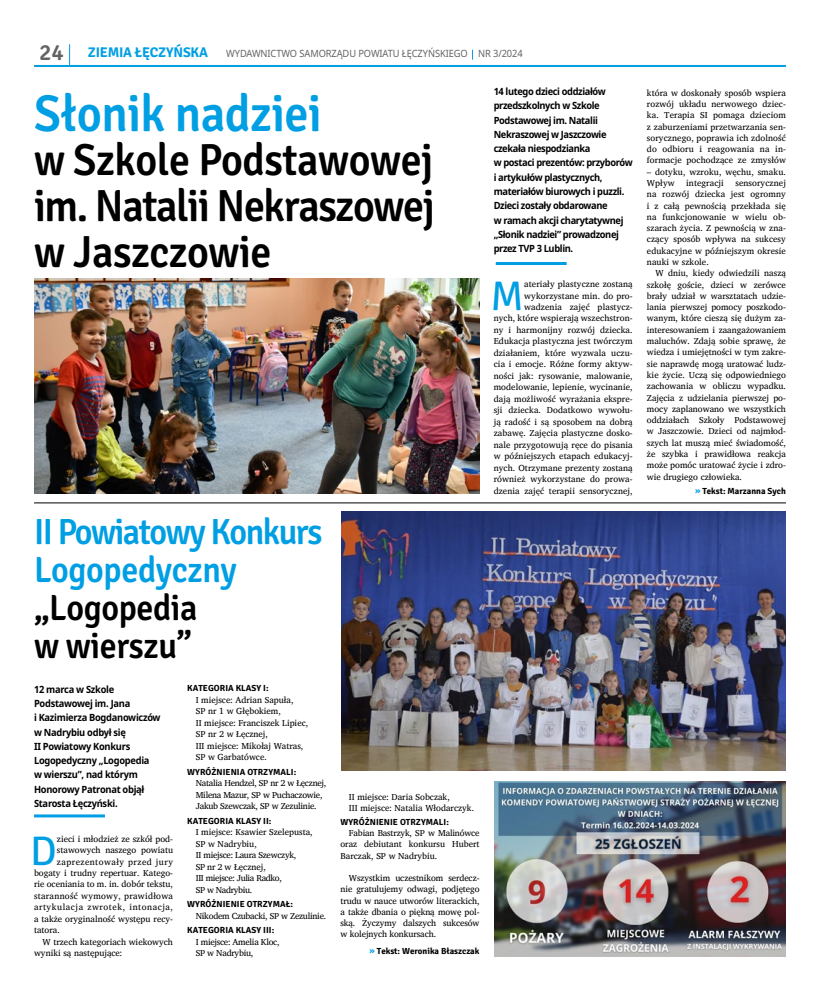
<style>
.page{position:relative;width:820px;height:993px;background:#fff}
.page>*{position:absolute;margin:0;border:0;box-sizing:border-box;transform-origin:0 0}
.t1{font:300 51.8px "Signika Negative";letter-spacing:-.01em;color:#009fe3;scale:.93 1}
.t2{font:300 44.9px/46px "Signika Negative";letter-spacing:-.01em;color:#000;text-align:justify;scale:.93 1}
.t3{font:300 41.3px "Signika Negative";color:#009fe3}
.t4{font:300 36.4px/38px "Signika Negative";letter-spacing:-.04em;color:#009fe3;scale:.93 1}
.t5{font:300 36.4px/38px "Signika Negative";letter-spacing:-.01em;color:#000;scale:.93 1}
.t6{font:300 14px "Signika Negative";letter-spacing:-.015em;color:#009fe3}
.t7{font:700 10px/14.3px "Noto Sans";letter-spacing:-.04em;color:#000;scale:.93 1}
.t8{font:10px "Noto Sans";letter-spacing:-.01em;color:#646363;scale:.93 1}
.t9{font:8.9px/11.3px "Charis SIL";letter-spacing:.01em;color:#000;text-align:justify}
.t10{font:8.9px/11.5px "Charis SIL";letter-spacing:-.03em;color:#000}
.t11{font:300 8.9px "Signika Negative";letter-spacing:.005em;color:#000}
.t12{font:8.9px "Charis SIL";letter-spacing:.06em;color:#000}
.t13{font:8.9px "Charis SIL";letter-spacing:.03em;color:#000}
.t14{font:8.9px "Charis SIL";letter-spacing:.05em;color:#000}
.s1{font-size:23px;color:#646363}
.s2{color:#009fe3}
</style>
<div class="page">
<hr style="left:34px;top:65px;width:751px;height:2px;background:#009fe3">
<svg style="left:69px;top:44px;width:1px;height:21px"></svg>
<img style="left:494px;top:781px;width:291px;height:174px">
<img style="left:34px;top:279px;width:445px;height:214px">
<img style="left:341px;top:511px;width:444px;height:259px">
<hr style="left:495px;top:262px;width:71px;height:3px;background:#009fe3">
<hr style="left:34px;top:814px;width:71px;height:3px;background:#009fe3">
<hr style="left:34px;top:502px;width:751px;height:1px;background:#000">
<h3 class="t6" style="left:39px;top:42px;width:170px"><span class="s1">24</span> ZIEMIA ŁĘCZYŃSKA</h3>
<p class="t8" style="left:226px;top:47px;width:320px">WYDAWNICTWO SAMORZĄDU POWIATU ŁĘCZYŃSKIEGO NR 3/2024</p>
<p class="t7" style="left:493px;top:84px;width:151px">14 lutego dzieci oddziałów przedszkolnych w Szkole<br>Podstawowej im. Natalii<br>Nekraszowej w Jaszczowie czekała niespodzianka<br>w postaci prezentów: przyborów i artykułów plastycznych, materiałów biurowych i puzzli.<br>Dzieci zostały obdarowane<br>w ramach akcji charytatywnej „Słonik nadziei” prowadzonej przez TVP 3 Lublin.</p>
<h3 class="t3" style="left:490px;top:266px;width:35px">M</h3>
<h1 class="t1" style="left:34px;top:76px;width:311px">Słonik nadziei</h1>
<h2 class="t2" style="left:34px;top:134px;width:432px">w Szkole Podstawowej im. Natalii Nekraszowej w Jaszczowie</h2>
<p class="t9" style="left:493px;top:278px;width:140px;text-align:right">ateriały plastyczne zostaną wykorzystane min. do pro&shy;wadzenia zajęć plastycz-<br>nych, które wspierają wszechstron&shy;ny i harmonijny rozwój dziecka.<br>Edukacja plastyczna jest twórczym działaniem, które wyzwala uczu&shy;cia i emocje. Różne formy aktyw&shy;ności jak: rysowanie, malowanie, modelowanie, lepienie, wycinanie, dają możliwość wyrażania ekspre&shy;sji dziecka. Dodatkowo wywołu&shy;ją radość i są sposobem na dobrą zabawę. Zajęcia plastyczne dosko&shy;nale przygotowują ręce do pisania w późniejszych etapach edukacyj&shy;nych. Otrzymane prezenty zostaną również wykorzystane do prowa&shy;dzenia zajęć terapii sensorycznej,</p>
<h3 class="t4" style="left:34px;top:510px;width:311px">II Powiatowy Konkurs<br>Logopedyczny</h3>
<h3 class="t5" style="left:34px;top:586px;width:177px">„Logopedia w wierszu”</h3>
<p class="t7" style="left:34px;top:682px;width:137px">12 marca w Szkole<br>Podstawowej im. Jana<br>i Kazimierza Bogdanowiczów w Nadrybiu odbył się<br>II Powiatowy Konkurs<br>Logopedyczny „Logopedia<br>w wierszu”, nad którym<br>Honorowy Patronat objął<br>Starosta Łęczyński.</p>
<h3 class="t3" style="left:30px;top:821px;width:28px">D</h3>
<p class="t9" style="left:57px;top:833px;width:118px">zieci i młodzież ze szkół pod-</p>
<p class="t9" style="left:57px;top:844px;width:118px">stawowych naszego powiatu</p>
<p class="t14" style="left:57px;top:856px;width:118px">zaprezentowały przed jury</p>
<p class="t9" style="left:34px;top:867px;width:140px">bogaty i trudny repertuar. Katego-</p>
<p class="t9" style="left:34px;top:878px;width:140px">rie oceniania to m. in. dobór tekstu,</p>
<p class="t13" style="left:34px;top:890px;width:140px">staranność wymowy, prawidłowa</p>
<p class="t12" style="left:34px;top:901px;width:140px">artykulacja zwrotek, intonacja,</p>
<p class="t9" style="left:34px;top:912px;width:140px">a także oryginalność występu recy-</p>
<p class="t9" style="left:34px;top:924px;width:27px">tatora.</p>
<p class="t9" style="left:43px;top:935px;width:132px">W trzech kategoriach wiekowych</p>
<p class="t9" style="left:34px;top:947px;width:90px">wyniki są następujące:</p>
<p class="t11" style="left:187px;top:681px;width:83px">KATEGORIA KLASY I:</p>
<p class="t9" style="left:196px;top:693px;width:114px;text-align:left">I miejsce: Adrian Sapuła,<br>SP nr 1 w Głębokiem,<br>II miejsce: Franciszek Lipiec,<br>SP nr 2 w Łęcznej,<br>III miejsce: Mikołaj Watras,<br>SP w Garbatówce.</p>
<p class="t11" style="left:187px;top:765px;width:110px">WYRÓŻNIENIA OTRZYMALI:</p>
<p class="t10" style="left:196px;top:777px;width:132px">Natalia Hendzel, SP nr 2 w Łęcznej,<br>Milena Mazur, SP w Puchaczowie,<br>Jakub Szewczak, SP w Zezulinie.</p>
<p class="t11" style="left:187px;top:814px;width:86px">KATEGORIA KLASY II:</p>
<p class="t10" style="left:196px;top:826px;width:118px">I miejsce: Ksawier Szelepusta,<br>SP w Nadrybiu,<br>II miejsce: Laura Szewczyk,<br>SP nr 2 w Łęcznej,<br>III miejsce: Julia Radko,<br>SP w Nadrybiu.</p>
<p class="t11" style="left:187px;top:897px;width:107px">WYRÓŻNIENIE OTRZYMAŁ:</p>
<p class="t10" style="left:196px;top:909px;width:132px">Nikodem Czubacki, SP w Zezulinie.</p>
<p class="t11" style="left:187px;top:923px;width:88px">KATEGORIA KLASY III:</p>
<p class="t10" style="left:196px;top:935px;width:85px">I miejsce: Amelia Kloc,<br>SP w Nadrybiu,</p>
<p class="t9" style="left:349px;top:790px;width:127px">II miejsce: Daria Sobczak,<br>III miejsce: Natalia Włodarczyk.</p>
<p class="t11" style="left:340px;top:815px;width:110px">WYRÓŻNIENIE OTRZYMALI:</p>
<p class="t9" style="left:340px;top:827px;width:140px;text-indent:9px">Fabian Bastrzyk, SP w Malinówce oraz debiutant konkursu Hubert Barczak, SP w Nadrybiu.</p>
<p class="t9" style="left:340px;top:872px;width:140px;text-indent:9px">Wszystkim uczestnikom serdecz&shy;nie gratulujemy odwagi, podjętego trudu w nauce utworów literackich, a także dbania o piękną mowę pol&shy;ską. Życzymy dalszych sukcesów w kolejnych konkursach.</p>
<p class="t11" style="left:369px;top:944px;width:111px"><span class="s2">»</span> Tekst: Weronika Błaszczak</p>
<p class="t9" style="left:646px;top:87px;width:140px">która w doskonały sposób wspiera rozwój układu nerwowego dziec&shy;ka. Terapia SI pomaga dzieciom z zaburzeniami przetwarzania sen&shy;sorycznego, poprawia ich zdolność do odbioru i reagowania na in&shy;formacje pochodzące ze zmysłów</p>
<p class="t9" style="left:646px;top:166px;width:140px">– dotyku, wzroku, węchu, smaku.<br>Wpływ</p>
<p class="t9" style="left:646px;top:177px;width:140px;text-indent:88px">sensorycznej na rozwój dziecka jest ogromny i z całą pewnością przekłada się na funkcjonowanie w wielu ob&shy;szarach życia. Z pewnością w zna&shy;czący sposób wpływa na sukcesy edukacyjne w późniejszym okresie nauki w szkole.</p>
<p class="t9" style="left:646px;top:267px;width:140px;text-indent:9px">W dniu, kiedy odwiedzili naszą szkołę goście, dzieci w zerówce brały udział w warsztatach udzie&shy;lania pierwszej pomocy poszkodo&shy;wanym, które cieszą się dużym za&shy;interesowaniem i zaangażowaniem maluchów. Zdają sobie sprawę, że wiedza i umiejętności w tym zakre&shy;sie naprawdę mogą uratować ludz&shy;kie życie. Uczą się odpowiedniego zachowania w obliczu wypadku.<br>Zajęcia z udzielania pierwszej po&shy;mocy zaplanowano we wszystkich oddziałach Szkoły Podstawowej w Jaszczowie. Dzieci od najmłod&shy;szych lat muszą mieć świadomość, że szybka i prawidłowa reakcja może pomóc uratować życie i zdro&shy;wie drugiego człowieka.</p>
<p class="t11" style="left:694px;top:484px;width:92px"><span class="s2">»</span> Tekst: Marzanna Sych</p>
<p class="t9" style="left:685px;top:177px;width:39px">integracji</p>
</div>
